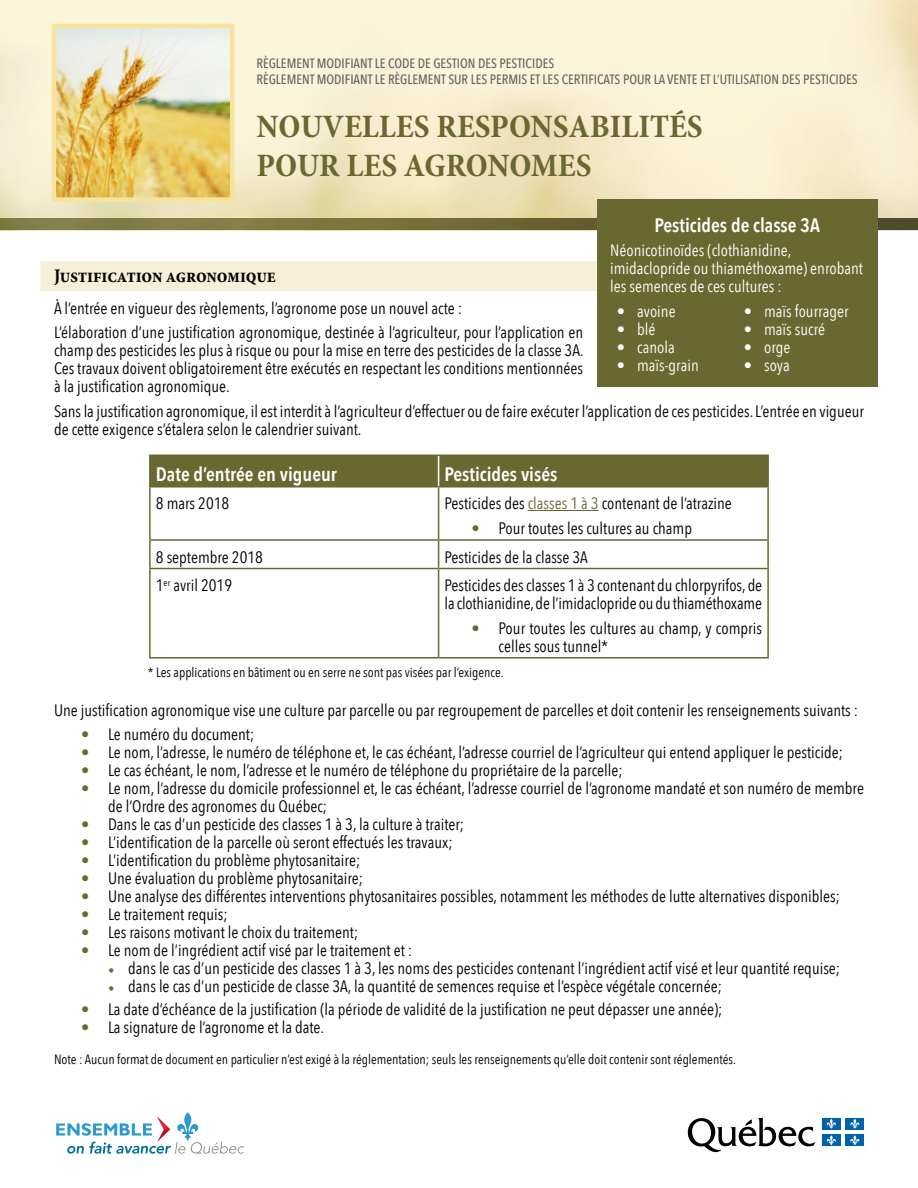
<style>
.page{position:relative;width:918px;height:1188px;background:#fff}
.page>*{position:absolute;margin:0;border:0;box-sizing:border-box;transform-origin:0 0}
.t1{font:700 condensed 33px/39.6px "Minion Pro";color:#696830}
.H3{font:600 19.5px "Avenir Next Condensed";color:#fff}
.t2{font:700 condensed 19.5px "Minion Pro";letter-spacing:-.01em;color:#000}
.P_avant_L{font:16.5px/18px "Avenir Next Condensed";color:#000}
.P_avant_L-2{font:16.5px/18px "Avenir Next Condensed";color:#fff}
.Note{font:13.5px "Avenir Next Condensed";color:#000}
.t3{font:500 13.5px "Avenir Next Condensed";color:#646363}
.s1{color:#696830}
.s2{font-family:"Minion Pro";color:#696830}
</style>
<div class="page">
<svg style="left:688px;top:1118px;width:127px;height:34px"></svg>
<div style="left:822px;top:1118px;width:18px;height:11px;background:#0061ad"></div>
<svg style="left:826px;top:1119px;width:10px;height:10px"></svg>
<div style="left:846px;top:1118px;width:18px;height:11px;background:#0061ad"></div>
<svg style="left:850px;top:1119px;width:10px;height:10px"></svg>
<div style="left:822px;top:1135px;width:18px;height:11px;background:#0061ad"></div>
<svg style="left:826px;top:1135px;width:10px;height:10px"></svg>
<div style="left:846px;top:1135px;width:18px;height:11px;background:#0061ad"></div>
<svg style="left:850px;top:1135px;width:10px;height:10px"></svg>
<svg style="left:56px;top:1112px;width:188px;height:42px"></svg>
<svg style="left:0;top:0;width:918px;height:218px;background:#f6eecf"></svg>
<div style="left:0;top:218px;width:918px;height:12px;background:#837d48"></div>
<svg style="left:303px;top:218px;width:615px;height:12px"></svg>
<div style="left:40px;top:261px;width:557px;height:30px;background:#f5f0d7"></div>
<div style="left:151px;top:456px;width:616px;height:30px;background:#696830"></div>
<hr style="left:149px;top:488px;width:2px;height:51px;background:#696830">
<hr style="left:438px;top:488px;width:1px;height:51px;background:#696830">
<hr style="left:767px;top:488px;width:2px;height:51px;background:#696830">
<hr style="left:149px;top:539px;width:290px;height:2px;background:#696830">
<hr style="left:149px;top:541px;width:2px;height:27px;background:#696830">
<hr style="left:439px;top:539px;width:330px;height:2px;background:#696830">
<svg style="left:438px;top:541px;width:1px;height:27px"></svg>
<hr style="left:767px;top:541px;width:2px;height:27px;background:#696830">
<hr style="left:149px;top:568px;width:290px;height:1px;background:#696830">
<hr style="left:149px;top:569px;width:2px;height:88px;background:#696830">
<hr style="left:439px;top:568px;width:330px;height:1px;background:#696830">
<hr style="left:438px;top:569px;width:1px;height:88px;background:#696830">
<hr style="left:767px;top:569px;width:2px;height:88px;background:#696830">
<hr style="left:149px;top:657px;width:290px;height:2px;background:#696830">
<hr style="left:439px;top:657px;width:330px;height:2px;background:#696830">
<hr style="left:149px;top:455px;width:290px;height:1px;background:#696830">
<hr style="left:149px;top:456px;width:2px;height:30px;background:#696830">
<hr style="left:439px;top:455px;width:330px;height:1px;background:#696830">
<hr style="left:767px;top:456px;width:2px;height:30px;background:#696830">
<hr style="left:149px;top:486px;width:290px;height:2px;background:#696830">
<hr style="left:439px;top:486px;width:330px;height:2px;background:#696830">
<hr style="left:438px;top:456px;width:1px;height:30px;background:#fff">
<hr style="left:528px;top:510px;width:71px;height:1px;background:#696830">
<div style="left:597px;top:199px;width:281px;height:188px;background:#696830"></div>
<img style="left:57px;top:29px;width:172px;height:168px">
<div style="left:52px;top:24px;width:182px;height:178px;border:4px solid #f6e39d"></div>
<h1 class="t3" style="left:256px;top:55px;width:299px">RÈGLEMENT MODIFIANT LE CODE DE GESTION DES PESTICIDES</h1>
<h1 class="t3" style="left:256px;top:71px;width:603px">RÈGLEMENT MODIFIANT LE RÈGLEMENT SUR LES PERMIS ET LES CERTIFICATS POUR LA VENTE ET L’UTILISATION DES PESTICIDES</h1>
<h2 class="t1" style="left:256px;top:108px;width:448px">NOUVELLES RESPONSABILITÉS<br>POUR LES AGRONOMES</h2>
<p class="H3" style="left:655px;top:208px;width:167px">Pesticides de classe 3A</p>
<p class="P_avant_L-2" style="left:610px;top:241px;width:254px">Néonicotinoïdes (clothianidine, imidaclopride ou thiaméthoxame) enrobant les semences de ces cultures :</p>
<p class="P_avant_L-2" style="left:617px;top:302px;width:60px">• avoine</p>
<p class="P_avant_L-2" style="left:617px;top:320px;width:40px">• blé</p>
<p class="P_avant_L-2" style="left:617px;top:338px;width:59px">• canola</p>
<p class="P_avant_L-2" style="left:617px;top:356px;width:83px">• maïs-grain</p>
<h3 class="t2" style="left:54px;top:264px;width:223px">Justification agronomique</h3>
<p class="P_avant_L" style="left:54px;top:298px;width:410px">À l’entrée en vigueur des règlements, l’agronome pose un nouvel acte :</p>
<p class="P_avant_L" style="left:54px;top:323px;width:531px;text-align:justify">L’élaboration d’une justification agronomique, destinée à l’agriculteur, pour l’application en champ des pesticides les plus à risque ou pour la mise en terre des pesticides de la classe 3A.<br>Ces travaux doivent obligatoirement être exécutés en respectant les conditions mentionnées à la justification agronomique.</p>
<p class="P_avant_L" style="left:54px;top:401px;width:812px">Sans la justification agronomique, il est interdit à l’agriculteur d’effectuer ou de faire exécuter l’application de ces pesticides. L’entrée en vigueur de cette exigence s’étalera selon le calendrier suivant.</p>
<p class="H3" style="left:156px;top:457px;width:183px">Date d’entrée en vigueur</p>
<p class="H3" style="left:445px;top:457px;width:114px">Pesticides visés</p>
<p class="P_avant_L" style="left:156px;top:494px;width:75px">8 mars 2018</p>
<p class="P_avant_L" style="left:445px;top:494px;width:289px">Pesticides des <span class="s1">classes 1 à 3</span> contenant de l’atrazine</p>
<p class="P_avant_L" style="left:472px;top:518px;width:222px"><span class="s1">•</span> Pour toutes les cultures au champ</p>
<p class="P_avant_L" style="left:156px;top:547px;width:109px">8 septembre 2018</p>
<p class="P_avant_L" style="left:445px;top:547px;width:145px">Pesticides de la classe 3A</p>
<p class="P_avant_L" style="left:156px;top:575px;width:78px">1<sup>er</sup> avril 2019</p>
<p class="P_avant_L" style="left:445px;top:575px;width:319px">Pesticides des classes 1 à 3 contenant du chlorpyrifos, de la clothianidine, de l’imidaclopride ou du thiaméthoxame</p>
<p class="P_avant_L" style="left:499px;top:618px;width:265px;text-indent:-27px"><span class="s1">•</span> Pour toutes les cultures au champ, y compris celles sous tunnel*</p>
<p class="Note" style="left:148px;top:661px;width:357px">* Les applications en bâtiment ou en serre ne sont pas visées par l’exigence.</p>
<p class="P_avant_L" style="left:54px;top:700px;width:806px">Une justification agronomique vise une culture par parcelle ou par regroupement de parcelles et doit contenir les renseignements suivants :</p>
<p class="P_avant_L" style="left:81px;top:725px;width:175px"><span class="s1">•</span> Le numéro du document;</p>
<p class="P_avant_L" style="left:81px;top:743px;width:763px"><span class="s1">•</span> Le nom, l’adresse, le numéro de téléphone et, le cas échéant, l’adresse courriel de l’agriculteur qui entend appliquer le pesticide;</p>
<p class="P_avant_L" style="left:81px;top:761px;width:543px"><span class="s1">•</span> Le cas échéant, le nom, l’adresse et le numéro de téléphone du propriétaire de la parcelle;</p>
<p class="P_avant_L" style="left:108px;top:779px;width:758px;text-indent:-27px"><span class="s1">•</span> Le nom, l’adresse du domicile professionnel et, le cas échéant, l’adresse courriel de l’agronome mandaté et son numéro de membre de l’Ordre des agronomes du Québec;</p>
<p class="P_avant_L" style="left:81px;top:815px;width:385px"><span class="s1">•</span> Dans le cas d’un pesticide des classes 1 à 3, la culture à traiter;</p>
<p class="P_avant_L" style="left:81px;top:833px;width:373px"><span class="s1">•</span> L’identification de la parcelle où seront effectués les travaux;</p>
<p class="P_avant_L" style="left:81px;top:851px;width:281px"><span class="s1">•</span> L’identification du problème phytosanitaire;</p>
<p class="P_avant_L" style="left:81px;top:869px;width:284px"><span class="s1">•</span> Une évaluation du problème phytosanitaire;</p>
<p class="P_avant_L" style="left:81px;top:887px;width:761px"><span class="s1">•</span> Une analyse des différentes interventions phytosanitaires possibles, notamment les méthodes de lutte alternatives disponibles;</p>
<p class="P_avant_L" style="left:81px;top:905px;width:148px"><span class="s1">•</span> Le traitement requis;</p>
<p class="P_avant_L" style="left:81px;top:923px;width:279px"><span class="s1">•</span> Les raisons motivant le choix du traitement;</p>
<p class="P_avant_L" style="left:81px;top:941px;width:333px"><span class="s1">•</span> Le nom de l’ingrédient actif visé par le traitement et :</p>
<p class="P_avant_L" style="left:108px;top:959px;width:734px"><span class="s2">•</span> dans le cas d’un pesticide des classes 1 à 3, les noms des pesticides contenant l’ingrédient actif visé et leur quantité requise;</p>
<p class="P_avant_L" style="left:108px;top:977px;width:615px"><span class="s2">•</span> dans le cas d’un pesticide de classe 3A, la quantité de semences requise et l’espèce végétale concernée;</p>
<p class="P_avant_L" style="left:81px;top:999px;width:643px"><span class="s1">•</span> La date d’échéance de la justification (la période de validité de la justification ne peut dépasser une année);</p>
<p class="P_avant_L" style="left:81px;top:1017px;width:245px"><span class="s1">•</span> La signature de l’agronome et la date.</p>
<p class="Note" style="left:54px;top:1048px;width:683px">Note : Aucun format de document en particulier n’est exigé à la réglementation; seuls les renseignements qu’elle doit contenir sont réglementés.</p>
<p class="P_avant_L-2" style="left:744px;top:302px;width:106px">• maïs fourrager</p>
<p class="P_avant_L-2" style="left:744px;top:320px;width:83px">• maïs sucré</p>
<p class="P_avant_L-2" style="left:744px;top:338px;width:48px">• orge</p>
<p class="P_avant_L-2" style="left:744px;top:356px;width:47px">• soya</p>
</div>
